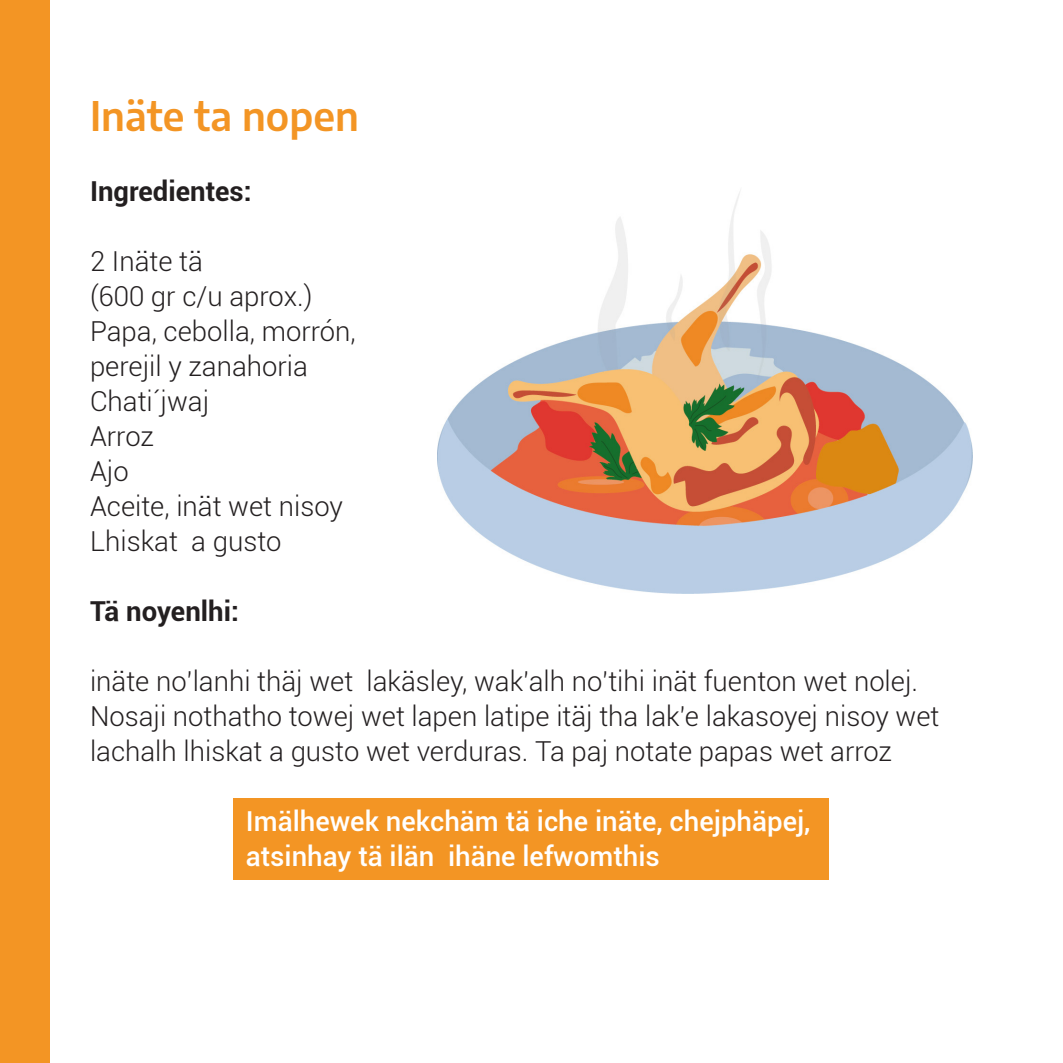
<style>
.page{position:relative;width:1063px;height:1063px;background:#fff}
.page>*{position:absolute;margin:0;border:0;box-sizing:border-box;transform-origin:0 0}
.t1{font:600 40px "Encode Sans";color:#f39524}
.t2{font:300 27.5px/35px "Roboto";color:#231f20}
.t3{font:500 27.5px/35px "Roboto";color:#fff}
.t4{font:700 27.5px "Roboto";color:#231f20}
</style>
<div class="page">
<div style="left:233px;top:798px;width:596px;height:82px;background:#f39524"></div>
<div style="left:0;top:0;width:49px;height:1063px;background:#f39524"></div>
<img style="left:438px;top:192px;width:535px;height:401px">
<p class="t1" style="left:90px;top:87px;width:271px">Inäte ta nopen</p>
<p class="t4" style="left:90px;top:172px;width:163px">Ingredientes:</p>
<p class="t2" style="left:90px;top:243px;width:114px">2 Inäte tä</p>
<p class="t2" style="left:90px;top:278px;width:224px">(600 gr c/u aprox.)</p>
<p class="t2" style="left:90px;top:313px;width:267px">Papa, cebolla, morrón,</p>
<p class="t2" style="left:90px;top:348px;width:219px">perejil y zanahoria</p>
<p class="t2" style="left:90px;top:383px;width:121px">Chati´jwaj</p>
<p class="t2" style="left:90px;top:418px;width:65px">Arroz</p>
<p class="t2" style="left:90px;top:453px;width:40px">Ajo</p>
<p class="t2" style="left:90px;top:488px;width:254px">Aceite, inät wet nisoy</p>
<p class="t2" style="left:90px;top:523px;width:193px">Lhiskat a gusto</p>
<p class="t4" style="left:90px;top:592px;width:150px">Tä noyenlhi:</p>
<p class="t2" style="left:90px;top:663px;width:851px">inäte no’lanhi thäj wet lakäsley, wak’alh no’tihi inät fuenton wet nolej.<br>Nosaji nothatho towej wet lapen latipe itäj tha lak’e lakasoyej nisoy wet lachalh lhiskat a gusto wet verduras. Ta paj notate papas wet arroz</p>
<p class="t3" style="left:246px;top:803px;width:566px">Imälhewek nekchäm tä iche inäte, chejphäpej, atsinhay tä ilän ihäne lefwomthis</p>
</div>
